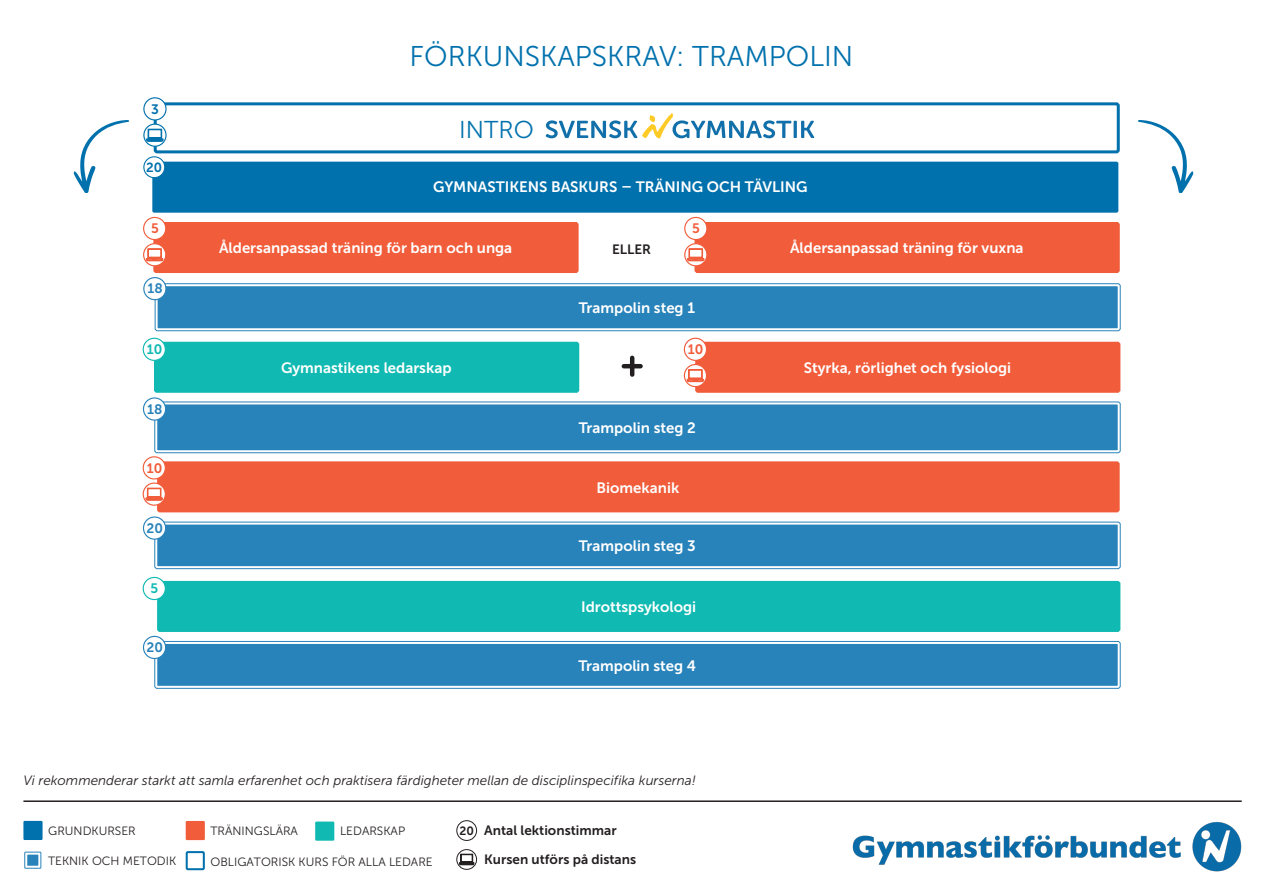
<style>
.page{position:relative;width:1263px;height:893px;background:#fff}
.page>*{position:absolute;margin:0;border:0;box-sizing:border-box;transform-origin:0 0}
.t1{font:28.5px "Museo Sans 300";color:#0071ad}
.t2{font:24.3px "Museo Sans 300";color:#0071ad}
.t3{font:15px "Museo Sans 700";color:#fff}
.t4{font:13.65px "Museo Sans 700";color:#2883ba}
.t5{font:13.65px "Museo Sans 700";color:#f15c3a}
.t6{font:13.65px "Museo Sans 700";color:#10bab2}
.t7{font:13.65px "Museo Sans 700";color:#0071ad}
.t8{font:italic 13.5px "Museo Sans 300";color:#231f20}
.t9{font:13.5px "Museo Sans 700";color:#231f20}
.t10{font:13.2px "Museo Sans 700";color:#0071ad}
.t11{font:12px "Museo Sans 300";color:#231f20}
.t12{font:12px "Museo Sans 700";color:#231f20}
</style>
<div class="page">
<img style="left:852px;top:822px;width:390px;height:50px">
<div style="left:24px;top:852px;width:17px;height:17px;background:#2883ba"></div>
<div style="left:21px;top:849px;width:23px;height:23px;border:2px solid #fff;border-radius:3px"></div>
<div style="left:25px;top:853px;width:15px;height:15px;border:2px solid #fff"></div>
<div style="left:186px;top:821px;width:19px;height:19px;background:#f15c3a"></div>
<div style="left:315px;top:821px;width:19px;height:20px;background:#10bab2"></div>
<div style="left:23px;top:821px;width:20px;height:19px;background:#0071ad"></div>
<div style="left:186px;top:851px;width:19px;height:19px;border:2px solid #0071ad"></div>
<div style="left:456px;top:820px;width:21px;height:21px;border:1px solid #231f20;border-radius:50%"></div>
<svg style="left:457px;top:850px;width:20px;height:19px"></svg>
<div style="left:456px;top:849px;width:21px;height:21px;border:1px solid #231f20;border-radius:50%"></div>
<svg style="left:459px;top:853px;width:16px;height:12px"></svg>
<hr style="left:23px;top:800px;width:1219px;height:2px;background:#231f20">
<div style="left:154px;top:102px;width:966px;height:51px;border:3px solid #0071ad;border-radius:2px"></div>
<hr style="left:794px;top:121px;width:3px;height:17px;background:#1170aa">
<svg style="left:801px;top:121px;width:13px;height:17px"></svg>
<svg style="left:546px;top:113px;width:245px;height:25px"></svg>
<div style="left:152px;top:162px;width:966px;height:51px;background:#0071ad;border-radius:2px"></div>
<div style="left:144px;top:157px;width:21px;height:21px;background:#fff;border-radius:50%"></div>
<div style="left:143px;top:156px;width:22px;height:22px;border:1px solid #0071ad;border-radius:50%"></div>
<svg style="left:144px;top:217px;width:22px;height:23px"></svg>
<div style="left:143px;top:217px;width:23px;height:23px;border:1px solid #f15c3a;border-radius:50%"></div>
<svg style="left:685px;top:217px;width:22px;height:23px"></svg>
<div style="left:684px;top:217px;width:23px;height:23px;border:1px solid #f15c3a;border-radius:50%"></div>
<div style="left:143px;top:243px;width:23px;height:23px;border:1px solid #f15c3a;border-radius:50%"></div>
<div style="left:146px;top:222px;width:433px;height:51px;background:#f15c3a"></div>
<div style="left:684px;top:243px;width:23px;height:23px;border:1px solid #f15c3a;border-radius:50%"></div>
<div style="left:687px;top:222px;width:433px;height:51px;background:#f15c3a"></div>
<svg style="left:150px;top:279px;width:969px;height:53px"></svg>
<svg style="left:155px;top:282px;width:966px;height:49px;background:#3f90c1"></svg>
<div style="left:144px;top:278px;width:22px;height:22px;background:#fff;border-radius:50%"></div>
<div style="left:143px;top:277px;width:24px;height:23px;border:1px solid #2883ba;border-radius:50%"></div>
<svg style="left:73px;top:120px;width:56px;height:73px"></svg>
<svg style="left:1138px;top:120px;width:56px;height:73px"></svg>
<div style="left:144px;top:98px;width:22px;height:22px;background:#fff;border-radius:50%"></div>
<div style="left:143px;top:97px;width:24px;height:24px;border:1px solid #0071ad;border-radius:50%"></div>
<svg style="left:144px;top:124px;width:22px;height:22px"></svg>
<div style="left:143px;top:124px;width:24px;height:23px;border:1px solid #0071ad;border-radius:50%"></div>
<svg style="left:146px;top:129px;width:18px;height:13px"></svg>
<div style="left:154px;top:342px;width:425px;height:51px;background:#10bab2"></div>
<div style="left:157px;top:581px;width:963px;height:51px;background:#10bab2"></div>
<div style="left:143px;top:338px;width:22px;height:22px;background:#fff;border-radius:50%"></div>
<div style="left:143px;top:338px;width:23px;height:23px;border:1px solid #10bab2;border-radius:50%"></div>
<div style="left:143px;top:577px;width:22px;height:22px;background:#fff;border-radius:50%"></div>
<div style="left:143px;top:577px;width:23px;height:23px;border:1px solid #10bab2;border-radius:50%"></div>
<div style="left:684px;top:338px;width:23px;height:23px;border:1px solid #f15c3a;border-radius:50%"></div>
<div style="left:684px;top:364px;width:23px;height:23px;border:1px solid #f15c3a;border-radius:50%"></div>
<div style="left:686px;top:342px;width:434px;height:51px;background:#f15c3a"></div>
<hr style="left:630px;top:358px;width:4px;height:17px;background:#231f20">
<hr style="left:624px;top:364px;width:17px;height:4px;background:#231f20">
<svg style="left:150px;top:398px;width:969px;height:59px"></svg>
<svg style="left:154px;top:401px;width:967px;height:52px;background:#3b8dc0"></svg>
<svg style="left:156px;top:518px;width:963px;height:52px"></svg>
<svg style="left:154px;top:521px;width:967px;height:48px;background:#3d8fc0"></svg>
<svg style="left:154px;top:640px;width:967px;height:49px;background:#3f90c1"></svg>
<div style="left:143px;top:398px;width:23px;height:22px;background:#fff;border-radius:50%"></div>
<div style="left:143px;top:397px;width:23px;height:24px;border:1px solid #2883ba;border-radius:50%"></div>
<div style="left:143px;top:517px;width:23px;height:22px;background:#fff;border-radius:50%"></div>
<div style="left:143px;top:516px;width:23px;height:24px;border:1px solid #2883ba;border-radius:50%"></div>
<div style="left:143px;top:636px;width:23px;height:22px;background:#fff;border-radius:50%"></div>
<div style="left:143px;top:636px;width:23px;height:23px;border:1px solid #2883ba;border-radius:50%"></div>
<div style="left:157px;top:461px;width:963px;height:51px;background:#f15c3a"></div>
<div style="left:143px;top:457px;width:22px;height:22px;background:#fff;border-radius:50%"></div>
<div style="left:143px;top:456px;width:23px;height:23px;border:1px solid #f15c3a;border-radius:50%"></div>
<svg style="left:143px;top:483px;width:22px;height:22px"></svg>
<div style="left:143px;top:482px;width:23px;height:24px;border:1px solid #f15c3a;border-radius:50%"></div>
<svg style="left:145px;top:488px;width:18px;height:13px"></svg>
<p class="t7" style="left:151px;top:101px;width:9px">3</p>
<p class="t10" style="left:146px;top:160px;width:17px">20</p>
<p class="t1" style="left:410px;top:41px;width:445px">FÖRKUNSKAPSKRAV: TRAMPOLIN</p>
<p class="t2" style="left:459px;top:117px;width:76px">INTRO</p>
<p class="t3" style="left:433px;top:179px;width:376px">GYMNASTIKENS BASKURS – TRÄNING OCH TÄVLING</p>
<p class="t5" style="left:151px;top:221px;width:9px">5</p>
<p class="t5" style="left:692px;top:221px;width:9px">5</p>
<p class="t4" style="left:147px;top:281px;width:17px">18</p>
<p class="t6" style="left:147px;top:342px;width:17px">10</p>
<p class="t4" style="left:147px;top:401px;width:17px">18</p>
<p class="t5" style="left:147px;top:460px;width:17px">10</p>
<p class="t4" style="left:146px;top:521px;width:18px">20</p>
<p class="t6" style="left:151px;top:581px;width:9px">5</p>
<p class="t4" style="left:146px;top:640px;width:18px">20</p>
<p class="t3" style="left:219px;top:240px;width:295px">Åldersanpassad träning för barn och unga</p>
<p class="t3" style="left:790px;top:240px;width:235px">Åldersanpassad träning för vuxna</p>
<p class="t9" style="left:612px;top:242px;width:40px">ELLER</p>
<p class="t3" style="left:579px;top:299px;width:118px">Trampolin steg 1</p>
<p class="t3" style="left:281px;top:359px;width:172px">Gymnastikens ledarskap</p>
<p class="t5" style="left:688px;top:342px;width:17px">10</p>
<p class="t3" style="left:579px;top:419px;width:119px">Trampolin steg 2</p>
<p class="t3" style="left:596px;top:479px;width:84px">Biomekanik</p>
<p class="t3" style="left:579px;top:537px;width:119px">Trampolin steg 3</p>
<p class="t3" style="left:581px;top:598px;width:117px">Idrottspsykologi</p>
<p class="t3" style="left:578px;top:657px;width:119px">Trampolin steg 4</p>
<p class="t3" style="left:804px;top:359px;width:209px">Styrka, rörlighet och fysiologi</p>
<p class="t8" style="left:23px;top:773px;width:674px">Vi rekommenderar starkt att samla erfarenhet och praktisera färdigheter mellan de disciplinspecifika kurserna!</p>
<p class="t11" style="left:48px;top:825px;width:89px">GRUNDKURSER</p>
<p class="t11" style="left:211px;top:825px;width:89px">TRÄNINGSLÄRA</p>
<p class="t11" style="left:340px;top:824px;width:67px">LEDARSKAP</p>
<p class="t11" style="left:211px;top:855px;width:224px">OBLIGATORISK KURS FÖR ALLA LEDARE</p>
<p class="t11" style="left:48px;top:854px;width:130px">TEKNIK OCH METODIK</p>
<p class="t12" style="left:459px;top:824px;width:16px">20</p>
<p class="t9" style="left:484px;top:822px;width:134px">Antal lektionstimmar</p>
<p class="t9" style="left:484px;top:851px;width:153px">Kursen utförs på distans</p>
</div>
